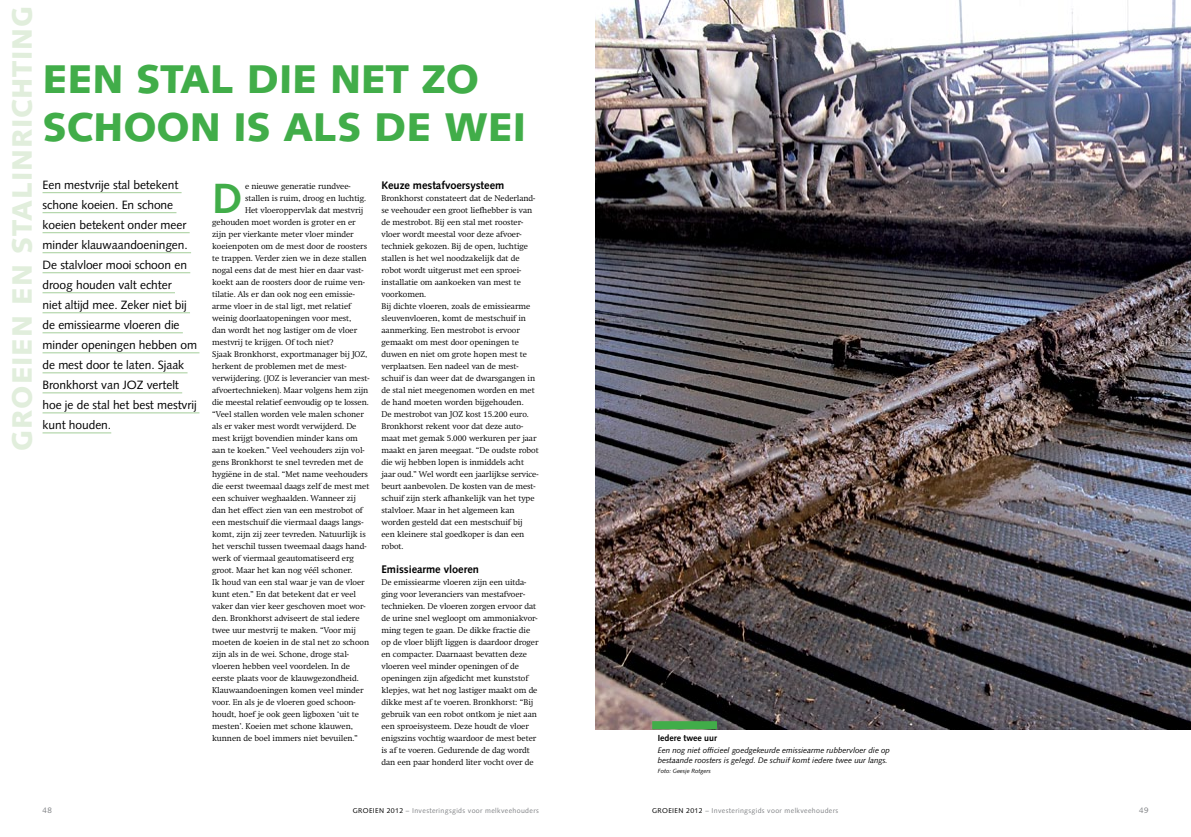
<style>
.page{position:relative;width:1191px;height:837px;background:#fff}
.page>*{position:absolute;margin:0;border:0;box-sizing:border-box;transform-origin:0 0}
.t1{font:700 42.2px "Syntax LT Std";color:#41ad49}
.t2{font:900 40px/48px "Syntax LT Std";letter-spacing:-.005em;color:#41ad49}
.t3{font:900 28px "Syntax LT Std";letter-spacing:.03em;color:#e1eedc}
.t4{font:12px/20px "Syntax LT Std";letter-spacing:-.005em;color:#000}
.t5{font:700 11px "Syntax LT Std";letter-spacing:-.005em;color:#000}
.t6{font:700 8.8px "Syntax LT Std";letter-spacing:-.005em;color:#000}
.t7{font:300 8.2px/12px "Swift";letter-spacing:-.005em;color:#000}
.t8{font:italic 8px/10px "Syntax LT Std";letter-spacing:-.005em;color:#000}
.t9{font:8px "Syntax LT Std";color:#808285}
.t10{font:7px "Syntax LT Std";letter-spacing:.05em;color:#808285}
.t11{font:italic 6px "Syntax LT Std";letter-spacing:-.005em;color:#000}
.s1{color:#000}
</style>
<div class="page">
<img style="left:595px;top:0;width:596px;height:729px">
<hr style="left:43px;top:192px;width:139px;height:1px;background:#a4ce9a">
<hr style="left:43px;top:212px;width:133px;height:1px;background:#a4ce9a">
<hr style="left:43px;top:232px;width:147px;height:1px;background:#a4ce9a">
<hr style="left:43px;top:252px;width:148px;height:1px;background:#a4ce9a">
<hr style="left:43px;top:272px;width:147px;height:1px;background:#a4ce9a">
<hr style="left:43px;top:292px;width:132px;height:1px;background:#a4ce9a">
<hr style="left:43px;top:312px;width:147px;height:1px;background:#a4ce9a">
<hr style="left:43px;top:332px;width:140px;height:1px;background:#a4ce9a">
<hr style="left:43px;top:352px;width:156px;height:1px;background:#a4ce9a">
<hr style="left:43px;top:372px;width:144px;height:1px;background:#a4ce9a">
<hr style="left:43px;top:392px;width:139px;height:1px;background:#a4ce9a">
<hr style="left:43px;top:412px;width:156px;height:1px;background:#a4ce9a">
<hr style="left:43px;top:432px;width:68px;height:1px;background:#a4ce9a">
<div style="left:652px;top:721px;width:65px;height:8px;background:#41ad49"></div>
<h3 class="t3" style="left:5px;top:450px;width:442px;rotate:-90deg">GROEIEN EN STALINRICHTING</h3>
<h2 class="t2" style="left:43px;top:55px;width:430px">EEN STAL DIE NET ZO<br>SCHOON</h2>
<h2 class="t2" style="left:233px;top:103px;width:272px">IS ALS DE WEI</h2>
<p class="t4" style="left:43px;top:174px;width:156px">Een mestvrije stal betekent schone koeien. En schone koeien betekent onder meer minder klauwaandoeningen.<br>De stalvloer mooi schoon en droog houden valt echter<br>niet altijd mee. Zeker niet bij de emissiearme vloeren die minder openingen hebben om de mest door te laten. Sjaak<br>Bronkhorst van JOZ vertelt hoe je de stal het best mestvrij kunt houden.</p>
<h1 class="t1" style="left:212px;top:174px;width:32px">D</h1>
<p class="t7" style="left:245px;top:180px;width:107px">e nieuwe generatie rundvee-</p>
<p class="t7" style="left:245px;top:192px;width:123px">stallen is ruim, droog en luchtig.</p>
<p class="t7" style="left:245px;top:204px;width:120px">Het vloeroppervlak dat mestvrij</p>
<p class="t7" style="left:212px;top:216px;width:145px">gehouden moet worden is groter en er</p>
<p class="t7" style="left:212px;top:228px;width:143px">zijn per vierkante meter vloer minder</p>
<p class="t7" style="left:212px;top:240px;width:156px">koeienpoten om de mest door de roosters</p>
<p class="t7" style="left:212px;top:252px;width:156px">te trappen. Verder zien we in deze stallen</p>
<p class="t7" style="left:212px;top:264px;width:153px">nogal eens dat de mest hier en daar vast-</p>
<p class="t7" style="left:212px;top:276px;width:154px">koekt aan de roosters door de ruime ven-</p>
<p class="t7" style="left:212px;top:288px;width:144px">tilatie. Als er dan ook nog een emissie-</p>
<p class="t7" style="left:212px;top:300px;width:140px">arme vloer in de stal ligt, met relatief</p>
<p class="t7" style="left:212px;top:312px;width:141px">weinig doorlaatopeningen voor mest,</p>
<p class="t7" style="left:212px;top:324px;width:146px">dan wordt het nog lastiger om de vloer</p>
<p class="t7" style="left:212px;top:336px;width:123px">mestvrij te krijgen. Of toch niet?</p>
<p class="t7" style="left:212px;top:348px;width:157px">Sjaak Bronkhorst, exportmanager bij JOZ,</p>
<p class="t7" style="left:212px;top:360px;width:136px">herkent de problemen met de mest-</p>
<p class="t7" style="left:212px;top:372px;width:159px">verwijdering. (JOZ is leverancier van mest-</p>
<p class="t7" style="left:212px;top:384px;width:158px">afvoertechnieken). Maar volgens hem zijn</p>
<p class="t7" style="left:212px;top:396px;width:158px">die meestal relatief eenvoudig op te lossen.</p>
<p class="t7" style="left:212px;top:408px;width:153px">“Veel stallen worden vele malen schoner</p>
<p class="t7" style="left:212px;top:420px;width:146px">als er vaker mest wordt verwijderd. De</p>
<p class="t7" style="left:212px;top:432px;width:147px">mest krijgt bovendien minder kans om</p>
<p class="t7" style="left:212px;top:444px;width:154px">aan te koeken.” Veel veehouders zijn vol-</p>
<p class="t7" style="left:212px;top:456px;width:153px">gens Bronkhorst te snel tevreden met de</p>
<p class="t7" style="left:212px;top:468px;width:157px">hygiëne in de stal. “Met name veehouders</p>
<p class="t7" style="left:212px;top:480px;width:159px">die eerst tweemaal daags zelf de mest met</p>
<p class="t7" style="left:212px;top:492px;width:145px">een schuiver weghaalden. Wanneer zij</p>
<p class="t7" style="left:212px;top:504px;width:152px">dan het effect zien van een mestrobot of</p>
<p class="t7" style="left:212px;top:516px;width:153px">een mestschuif die viermaal daags langs-</p>
<p class="t7" style="left:212px;top:528px;width:155px">komt, zijn zij zeer tevreden. Natuurlijk is</p>
<p class="t7" style="left:212px;top:540px;width:156px">het verschil tussen tweemaal daags hand-</p>
<p class="t7" style="left:212px;top:552px;width:143px">werk of viermaal geautomatiseerd erg</p>
<p class="t7" style="left:212px;top:564px;width:142px">groot. Maar het kan nog véél schoner.</p>
<p class="t7" style="left:212px;top:576px;width:154px">Ik houd van een stal waar je van de vloer</p>
<p class="t7" style="left:212px;top:588px;width:145px">kunt eten.” En dat betekent dat er veel</p>
<p class="t7" style="left:212px;top:600px;width:155px">vaker dan vier keer geschoven moet wor-</p>
<p class="t7" style="left:212px;top:612px;width:149px">den. Bronkhorst adviseert de stal iedere</p>
<p class="t7" style="left:212px;top:624px;width:145px">twee uur mestvrij te maken. “Voor mij</p>
<p class="t7" style="left:212px;top:636px;width:158px">moeten de koeien in de stal net zo schoon</p>
<p class="t7" style="left:212px;top:648px;width:138px">zijn als in de wei. Schone, droge stal-</p>
<p class="t7" style="left:212px;top:660px;width:139px">vloeren hebben veel voordelen. In de</p>
<p class="t7" style="left:212px;top:672px;width:148px">eerste plaats voor de klauwgezondheid.</p>
<p class="t7" style="left:212px;top:684px;width:153px">Klauwaandoeningen komen veel minder</p>
<p class="t7" style="left:212px;top:696px;width:145px">voor. En als je de vloeren goed schoon-</p>
<p class="t7" style="left:212px;top:708px;width:148px">houdt, hoef je ook geen ligboxen ‘uit te</p>
<p class="t7" style="left:212px;top:720px;width:142px">mesten’. Koeien met schone klauwen,</p>
<p class="t7" style="left:212px;top:732px;width:147px">kunnen de boel immers niet bevuilen.”</p>
<h3 class="t5" style="left:381px;top:178px;width:124px">Keuze mestafvoersysteem</h3>
<p class="t7" style="left:381px;top:192px;width:159px">Bronkhorst constateert dat de Nederland&shy;se veehouder een groot liefhebber is van de mestrobot. Bij een stal met rooster&shy;vloer wordt meestal voor deze afvoer&shy;techniek gekozen. Bij de open, luchtige stallen is het wel noodzakelijk dat de robot wordt uitgerust met een sproei&shy;installatie om aankoeken van mest te voorkomen.<br>Bij dichte vloeren, zoals de emissiearme sleuvenvloeren, komt de mestschuif in aanmerking. Een mestrobot is ervoor gemaakt om mest door openingen te duwen en niet om grote hopen mest te verplaatsen. Een nadeel van de mest&shy;schuif is dan weer dat de dwarsgangen in de stal niet meegenomen worden en met de hand moeten worden bijgehouden.<br>De mestrobot van JOZ kost 15.200 euro.<br>Bronkhorst rekent voor dat deze auto&shy;maat met gemak 5.000 werkuren per jaar maakt en jaren meegaat. “De oudste robot die wij hebben lopen is inmiddels acht jaar oud.” Wel wordt een jaarlijkse service&shy;beurt aanbevolen. De kosten van de mest&shy;schuif zijn sterk afhankelijk van het type stalvloer. Maar in het algemeen kan worden gesteld dat een mestschuif bij<br>een kleinere stal goedkoper is dan een robot.</p>
<h3 class="t5" style="left:381px;top:562px;width:99px">Emissiearme vloeren</h3>
<p class="t7" style="left:381px;top:576px;width:158px">De emissiearme vloeren zijn een uitda&shy;ging voor leveranciers van mestafvoer&shy;technieken. De vloeren zorgen ervoor dat de urine snel wegloopt om ammoniakvor&shy;ming tegen te gaan. De dikke fractie die op de vloer blijft liggen is daardoor droger en compacter. Daarnaast bevatten deze vloeren veel minder openingen of de openingen zijn afgedicht met kunststof klepjes, wat het nog lastiger maakt om de dikke mest af te voeren. Bronkhorst: “Bij gebruik van een robot ontkom je niet aan een sproeisysteem. Deze houdt de vloer enigszins vochtig waardoor de mest beter is af te voeren. Gedurende de dag wordt dan een paar honderd liter vocht over de</p>
<p class="t6" style="left:658px;top:733px;width:61px">Iedere twee uur</p>
<p class="t8" style="left:658px;top:745px;width:234px">Een nog niet officieel goedgekeurde emissiearme rubbervloer die op bestaande roosters is gelegd. De schuif komt iedere twee uur langs.</p>
<p class="t11" style="left:658px;top:767px;width:54px">Foto: Geesje Rotgers</p>
<p class="t9" style="left:43px;top:805px;width:11px">48</p>
<p class="t10" style="left:353px;top:806px;width:187px"><span class="s1">Groeien 2012</span> – I nvesteringsgids voor melkveehouders</p>
<p class="t10" style="left:652px;top:806px;width:187px"><span class="s1">Groeien 2012</span> – I nvesteringsgids voor melkveehouders</p>
<p class="t9" style="left:1139px;top:805px;width:11px">49</p>
</div>
